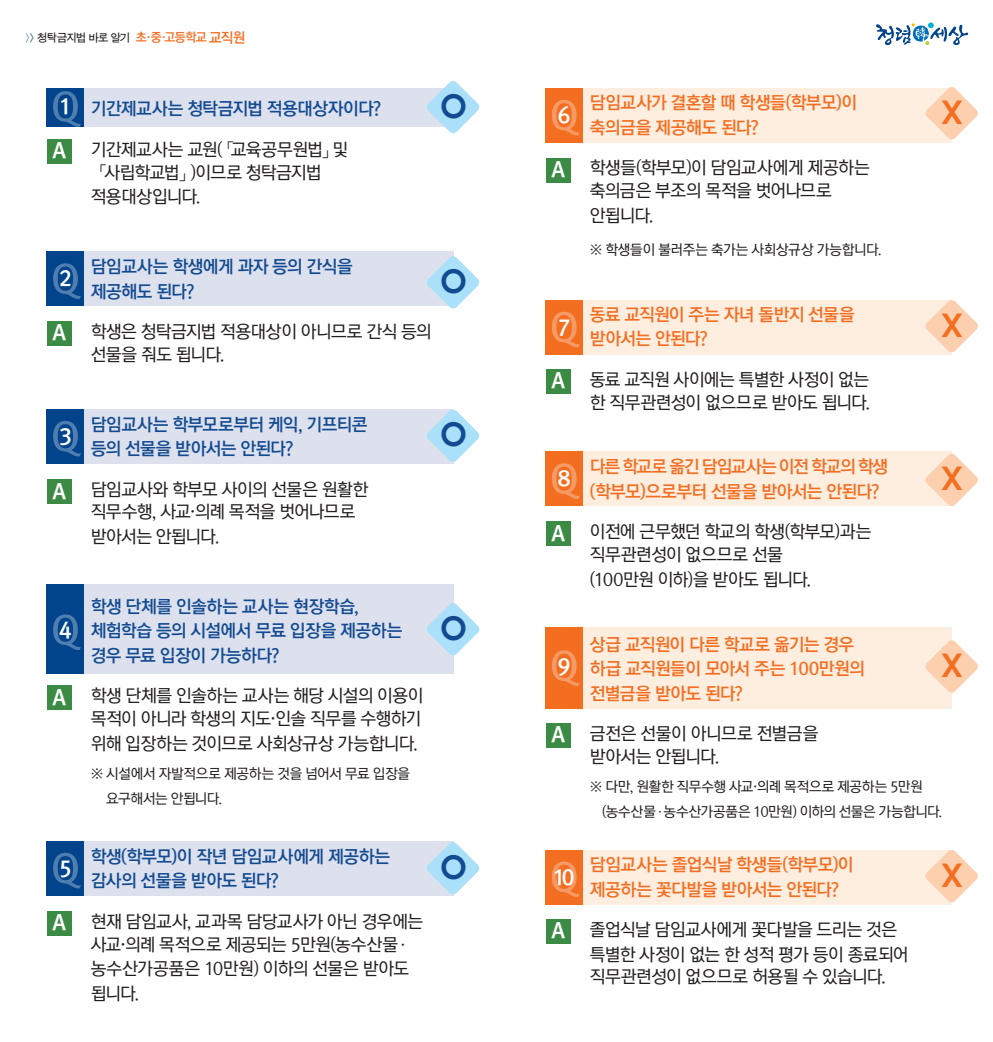
<style>
.page{position:relative;width:993px;height:1042px;background:#fff}
.page>*{position:absolute;margin:0;border:0;box-sizing:border-box;transform-origin:0 0}
.질문_청{font:31.5px "H Ywul B";color:#134b91}
.질문_청-2{font:31.5px "H Ywul B";color:#f36e21}
.질문{font:21px "Rix M Go EB";color:#fff}
.답{font:17.5px/22.9px "Rix M Go M";letter-spacing:-.035em;color:#231f20}
.질문_청-3{font:17.5px/24.5px "Rix M Go B";letter-spacing:-.035em;color:#f36e21}
.질문_청-4{font:17.5px/24.5px "Rix M Go B";letter-spacing:-.03em;color:#134b91}
.답-2{font:14px/24.5px "Rix M Go M";letter-spacing:-.02em;color:#231f20}
.t1{font:11.38px "Sand Tg";letter-spacing:-.06em;color:#231f20}
.s1{color:#689ed4}
.s2{color:#3a6d3c}
.s3{font-family:"Rix M Go B";font-size:12.25px;color:#f36e21}
.s4{font-family:"Rix M Go B";font-size:14px;color:#f36e21}
.s5{font-family:"Sand Sm"}
</style>
<div class="page">
<svg style="left:876px;top:22px;width:91px;height:23px"></svg>
<div style="left:84px;top:88px;width:369px;height:39px;background:#dde1ee"></div>
<div style="left:46px;top:88px;width:38px;height:39px;background:#01448c"></div>
<svg style="left:53px;top:91px;width:28px;height:36px"></svg>
<div style="left:84px;top:252px;width:369px;height:54px;background:#dde1ee"></div>
<div style="left:84px;top:409px;width:369px;height:55px;background:#dde1ee"></div>
<div style="left:46px;top:252px;width:38px;height:54px;background:#01448c"></div>
<div style="left:46px;top:409px;width:38px;height:55px;background:#01448c"></div>
<div style="left:84px;top:584px;width:369px;height:89px;background:#dde1ee"></div>
<div style="left:46px;top:584px;width:38px;height:89px;background:#01448c"></div>
<svg style="left:53px;top:263px;width:28px;height:36px"></svg>
<svg style="left:53px;top:421px;width:28px;height:35px"></svg>
<svg style="left:53px;top:614px;width:28px;height:36px"></svg>
<div style="left:84px;top:841px;width:369px;height:54px;background:#dde1ee"></div>
<div style="left:46px;top:841px;width:38px;height:54px;background:#01448c"></div>
<svg style="left:53px;top:853px;width:28px;height:35px"></svg>
<div style="left:582px;top:88px;width:369px;height:55px;background:#feeee0"></div>
<div style="left:582px;top:300px;width:369px;height:54px;background:#feeee0"></div>
<div style="left:582px;top:451px;width:369px;height:55px;background:#feeee0"></div>
<div style="left:582px;top:850px;width:369px;height:54px;background:#feeee0"></div>
<div style="left:544px;top:88px;width:38px;height:55px;background:#f36e21"></div>
<div style="left:544px;top:300px;width:38px;height:54px;background:#f36e21"></div>
<div style="left:544px;top:451px;width:38px;height:55px;background:#f36e21"></div>
<div style="left:582px;top:627px;width:369px;height:82px;background:#feeee0"></div>
<div style="left:544px;top:627px;width:38px;height:82px;background:#f36e21"></div>
<div style="left:544px;top:850px;width:38px;height:54px;background:#f36e21"></div>
<svg style="left:552px;top:100px;width:27px;height:35px"></svg>
<svg style="left:552px;top:312px;width:27px;height:35px"></svg>
<svg style="left:552px;top:463px;width:27px;height:36px"></svg>
<svg style="left:552px;top:650px;width:27px;height:36px"></svg>
<svg style="left:552px;top:861px;width:27px;height:36px"></svg>
<div style="left:546px;top:158px;width:25px;height:24px;background:#3c8b45"></div>
<div style="left:546px;top:369px;width:25px;height:24px;background:#3c8b45"></div>
<div style="left:546px;top:522px;width:25px;height:24px;background:#3c8b45"></div>
<div style="left:546px;top:723px;width:25px;height:25px;background:#3c8b45"></div>
<div style="left:546px;top:919px;width:25px;height:25px;background:#3c8b45"></div>
<div style="left:47px;top:139px;width:25px;height:25px;background:#3c8b45"></div>
<div style="left:47px;top:321px;width:25px;height:25px;background:#3c8b45"></div>
<div style="left:47px;top:479px;width:25px;height:24px;background:#3c8b45"></div>
<div style="left:47px;top:685px;width:25px;height:25px;background:#3c8b45"></div>
<div style="left:47px;top:911px;width:25px;height:24px;background:#3c8b45"></div>
<svg style="left:427px;top:81px;width:53px;height:53px"></svg>
<svg style="left:427px;top:254px;width:53px;height:55px"></svg>
<svg style="left:427px;top:409px;width:53px;height:55px"></svg>
<svg style="left:427px;top:601px;width:53px;height:56px"></svg>
<svg style="left:425px;top:841px;width:55px;height:55px"></svg>
<svg style="left:925px;top:87px;width:53px;height:54px"></svg>
<svg style="left:925px;top:300px;width:53px;height:54px"></svg>
<svg style="left:925px;top:452px;width:53px;height:55px"></svg>
<svg style="left:925px;top:638px;width:53px;height:56px"></svg>
<svg style="left:925px;top:850px;width:53px;height:54px"></svg>
<p class="t1" style="left:25px;top:32px;width:222px"><span class="s1">&gt;</span><span class="s2">&gt;</span> 청탁금지법 바로 알기 <span class="s3">초·중·고등학교</span> <span class="s4">교직원</span></p>
<p class="질문" style="left:59px;top:95px;width:14px">1</p>
<p class="질문_청-4" style="left:91px;top:97px;width:292px">기간제교사는 청탁금지법 적용대상자이다?</p>
<p class="질문" style="left:53px;top:139px;width:14px">A</p>
<p class="답" style="left:91px;top:138px;width:259px">기간제교사는 교원(「교육공무원법」및「사립학교법」)이므로 청탁금지법</p>
<p class="답" style="left:91px;top:186px;width:111px">적용대상입니다.</p>
<p class="질문_청" style="left:439px;top:91px;width:29px">O</p>
<p class="질문" style="left:59px;top:268px;width:14px">2</p>
<p class="질문_청-4" style="left:91px;top:255px;width:263px">담임교사는 학생에게 과자 등의 간식을 제공해도 된다?</p>
<p class="질문" style="left:53px;top:321px;width:14px">A</p>
<p class="답" style="left:91px;top:320px;width:342px">학생은 청탁금지법 적용대상이 아니므로 간식 등의 선물을 줘도 됩니다.</p>
<p class="질문_청" style="left:439px;top:266px;width:29px">O</p>
<p class="질문" style="left:59px;top:425px;width:14px">3</p>
<p class="질문_청-4" style="left:91px;top:412px;width:278px">담임교사는 학부모로부터 케익, 기프티콘 등의 선물을 받아서는 안된다?</p>
<p class="질문" style="left:53px;top:480px;width:14px">A</p>
<p class="답" style="left:91px;top:479px;width:279px;line-height:22.2px">담임교사와 학부모 사이의 선물은 원활한 직무수행, 사교·의례 목적을 벗어나므로</p>
<p class="답" style="left:91px;top:525px;width:130px">받아서는 안됩니다.</p>
<p class="질문_청" style="left:439px;top:419px;width:29px">O</p>
<p class="질문" style="left:59px;top:619px;width:14px">4</p>
<p class="질문_청-4" style="left:91px;top:594px;width:313px">학생 단체를 인솔하는 교사는 현장학습, 체험학습 등의 시설에서 무료 입장을 제공하는 경우 무료 입장이 가능하다?</p>
<p class="질문" style="left:53px;top:686px;width:14px">A</p>
<p class="답" style="left:91px;top:684px;width:334px">학생 단체를 인솔하는 교사는 해당 시설의 이용이 목적이 아니라 학생의 지도·인솔 직무를 수행하기</p>
<p class="답" style="left:91px;top:732px;width:329px">위해 입장하는 것이므로 사회상규상 가능합니다.</p>
<p class="답-2" style="left:106px;top:761px;width:305px;text-indent:-16px">※ 시설에서 자발적으로 제공하는 것을 넘어서 무료 입장을 요구해서는 안됩니다.</p>
<p class="질문" style="left:59px;top:857px;width:14px">5</p>
<p class="질문_청-4" style="left:91px;top:844px;width:301px">학생(학부모)이 작년 담임교사에게 제공하는 감사의 선물을 받아도 된다?</p>
<p class="질문" style="left:53px;top:911px;width:14px">A</p>
<p class="답" style="left:91px;top:910px;width:334px">현재 담임교사, 교과목 담당교사가 아닌 경우에는 사교·의례 목적으로 제공되는 5만원(농수산물<span class="s5">·</span></p>
<p class="답" style="left:91px;top:956px;width:320px;line-height:24.5px">농수산가공품은 10만원) 이하의 선물은 받아도 됩니다.</p>
<p class="질문_청" style="left:439px;top:613px;width:29px">O</p>
<p class="질문_청" style="left:439px;top:851px;width:29px">O</p>
<p class="질문" style="left:557px;top:104px;width:14px">6</p>
<p class="질문_청-3" style="left:589px;top:91px;width:268px">담임교사가 결혼할 때 학생들(학부모)이 축의금을 제공해도 된다?</p>
<p class="질문" style="left:551px;top:158px;width:14px">A</p>
<p class="답" style="left:589px;top:157px;width:281px">학생들(학부모)이 담임교사에게 제공하는 축의금은 부조의 목적을 벗어나므로</p>
<p class="답" style="left:589px;top:204px;width:65px">안됩니다.</p>
<p class="답-2" style="left:589px;top:237px;width:293px">※ 학생들이 불러주는 축가는 사회상규상 가능합니다.</p>
<p class="질문" style="left:557px;top:316px;width:14px">7</p>
<p class="질문_청-3" style="left:589px;top:302px;width:266px">동료 교직원이 주는 자녀 돌반지 선물을 받아서는 안된다?</p>
<p class="질문" style="left:551px;top:369px;width:14px">A</p>
<p class="답" style="left:589px;top:368px;width:282px">동료 교직원 사이에는 특별한 사정이 없는 한 직무관련성이 없으므로 받아도 됩니다.</p>
<p class="질문" style="left:557px;top:467px;width:14px">8</p>
<p class="질문_청-3" style="left:589px;top:455px;width:300px">다른 학교로 옮긴 담임교사는 이전 학교의 학생 (학부모)으로부터 선물을 받아서는 안된다?</p>
<p class="질문" style="left:551px;top:522px;width:14px">A</p>
<p class="답" style="left:589px;top:521px;width:283px">이전에 근무했던 학교의 학생(학부모)과는 직무관련성이 없으므로 선물</p>
<p class="답" style="left:589px;top:568px;width:223px">(100만원 이하)을 받아도 됩니다.</p>
<p class="질문" style="left:557px;top:655px;width:14px">9</p>
<p class="질문_청-3" style="left:589px;top:632px;width:276px">상급 교직원이 다른 학교로 옮기는 경우 하급 교직원들이 모아서 주는 100만원의 전별금을 받아도 된다?</p>
<p class="질문_청-2" style="left:941px;top:97px;width:23px">X</p>
<p class="질문_청-2" style="left:941px;top:310px;width:23px">X</p>
<p class="질문_청-2" style="left:941px;top:463px;width:23px">X</p>
<p class="질문_청-2" style="left:941px;top:650px;width:23px">X</p>
<p class="질문" style="left:551px;top:723px;width:14px">A</p>
<p class="답" style="left:589px;top:722px;width:230px">금전은 선물이 아니므로 전별금을 받아서는 안됩니다.</p>
<p class="답-2" style="left:589px;top:775px;width:334px">※ 다만, 원활한 직무수행 사교·의례 목적으로 제공하는 5만원</p>
<p class="답-2" style="left:602px;top:799px;width:342px">(농수산물<span class="s5">·</span>농수산가공품은 10만원) 이하의 선물은 가능합니다.</p>
<p class="질문_청-3" style="left:589px;top:852px;width:265px">담임교사는 졸업식날 학생들(학부모)이 제공하는 꽃다발을 받아서는 안된다?</p>
<p class="질문" style="left:551px;top:919px;width:14px">A</p>
<p class="답" style="left:589px;top:918px;width:308px">졸업식날 담임교사에게 꽃다발을 드리는 것은</p>
<p class="답" style="left:589px;top:943px;width:320px">특별한 사정이 없는 한 성적 평가 등이 종료되어 직무관련성이 없으므로 허용될 수 있습니다.</p>
<p class="질문_청-2" style="left:941px;top:859px;width:23px">X</p>
<p class="질문" style="left:552px;top:866px;width:23px">10</p>
</div>
